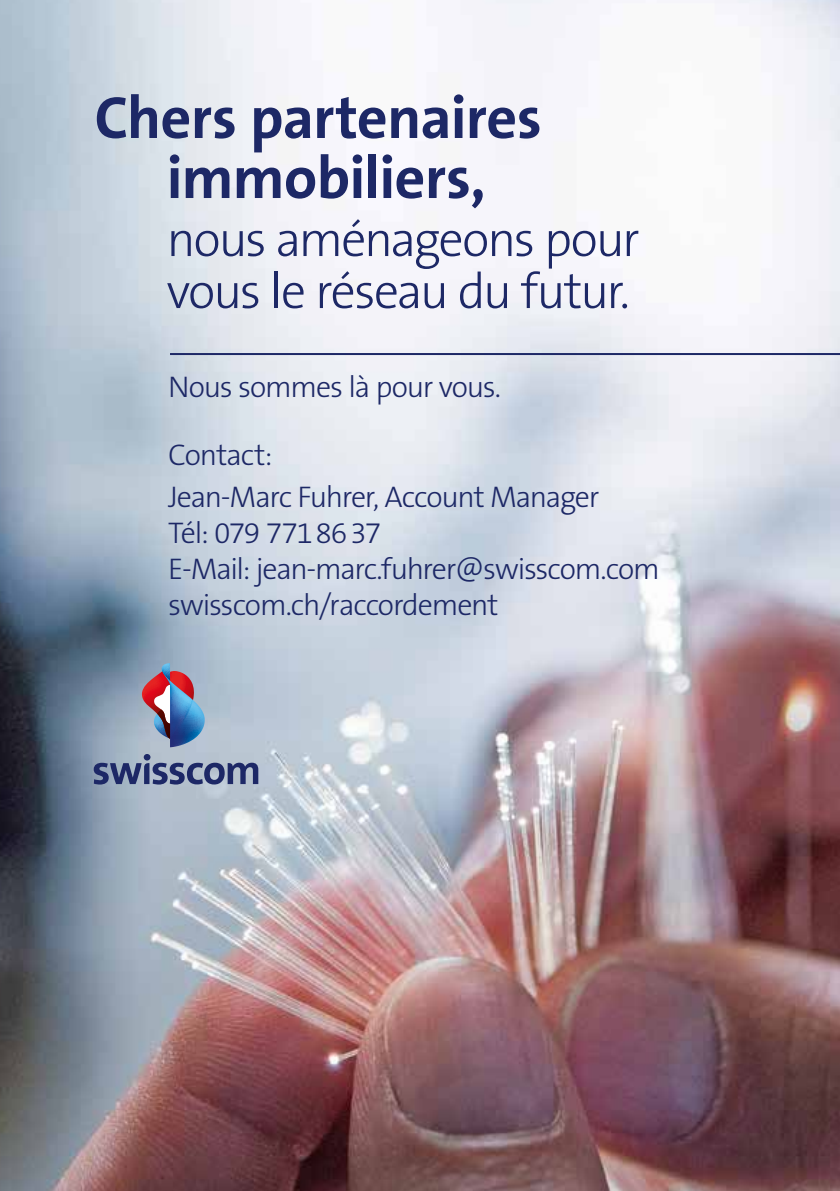
<style>
.page{position:relative;width:840px;height:1191px;background:#fff}
.page>*{position:absolute;margin:0;border:0;box-sizing:border-box;transform-origin:0 0}
.t1{font:700 60px/60px "The Sans B W7";letter-spacing:-.015em;color:#1d2866;text-align:center}
.t2{font:300 50px/52px "The Sans B W3";letter-spacing:-.045em;color:#1d2866}
.t3{font:300 30px/36px "The Sans B W3";letter-spacing:-.04em;color:#1d2866}
</style>
<div class="page">
<img style="left:0;top:0;width:839px;height:1191px">
<svg style="left:94px;top:754px;width:164px;height:30px;background:#7582a2"></svg>
<img style="left:142px;top:663px;width:63px;height:84px">
<hr style="left:170px;top:353px;width:669px;height:2px;background:#1d2866">
<svg style="left:834px;top:1189px;width:6px;height:2px"></svg>
<h1 class="t1" style="left:94px;top:88px;width:448px">Chers partenaires immobiliers,</h1>
<h2 class="t2" style="left:166px;top:213px;width:474px">nous aménageons pour vous le réseau du futur.</h2>
<p class="t3" style="left:168px;top:369px;width:334px">Nous sommes là pour vous.</p>
<p class="t3" style="left:168px;top:434px;width:432px;line-height:41.6px">Contact:<br>Jean-Marc Fuhrer, Account Manager</p>
<p class="t3" style="left:168px;top:514px;width:493px">Tél: 079 7718637<br>E-Mail: jean-marc.fuhrer@swisscom.com swisscom.ch/raccordement</p>
</div>
